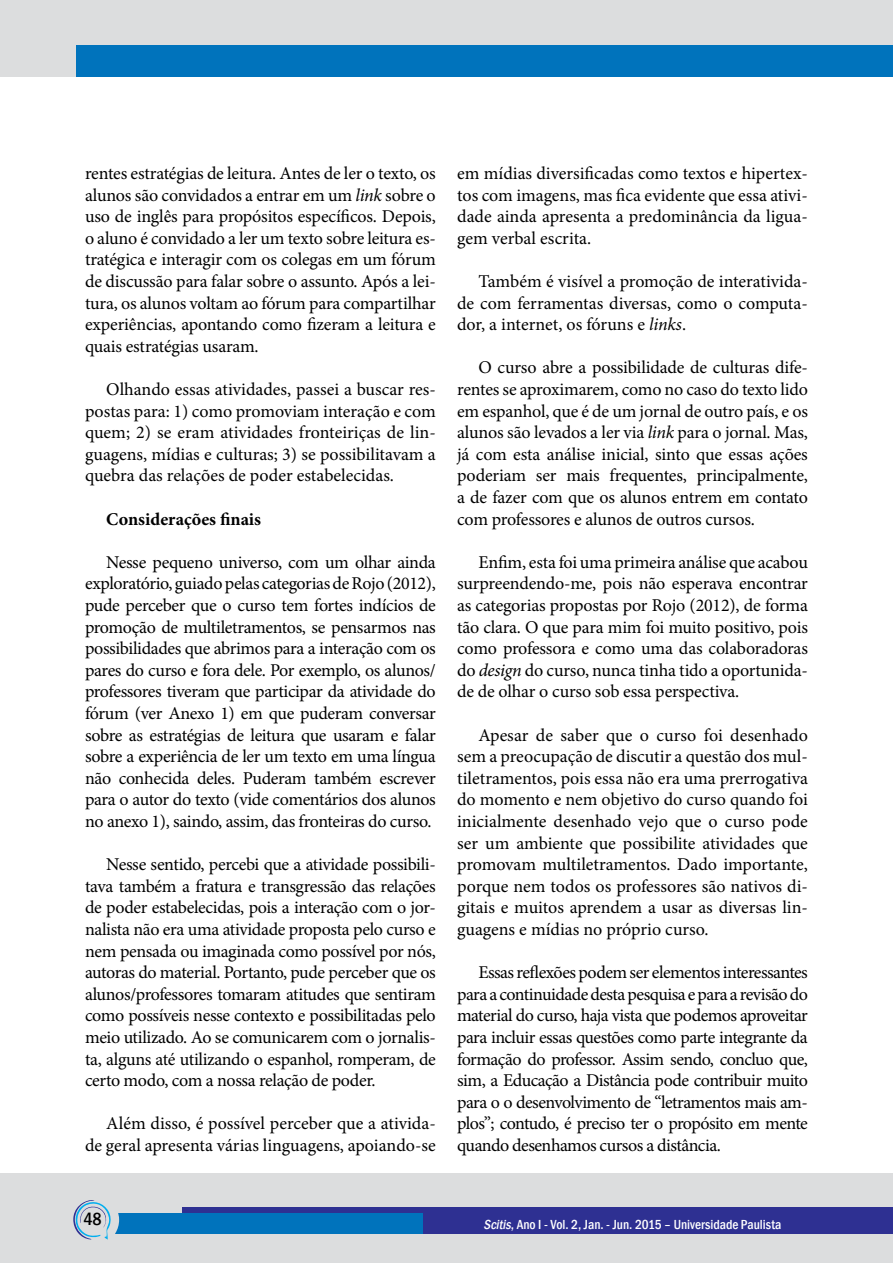
<style>
.page{position:relative;width:893px;height:1263px;background:#fff}
.page>*{position:absolute;margin:0;border:0;box-sizing:border-box;transform-origin:0 0}
.t1{font:18px/21.6px "Minion Pro";letter-spacing:-.01em;color:#000;text-align:justify}
.t2{font:700 18px "Minion Pro";color:#000}
.t3{font:500 condensed 18px "Franklin Gothic";color:#000}
.t4{font:500 condensed 13.5px "Franklin Gothic";color:#fff}
.s1{font-style:italic}
</style>
<div class="page">
<div style="left:0;top:0;width:893px;height:77px;background:#dcddde"></div>
<div style="left:77px;top:45px;width:816px;height:32px;background:#0073bc"></div>
<div style="left:0;top:1174px;width:893px;height:89px;background:#dcddde"></div>
<div style="left:182px;top:1208px;width:711px;height:26px;background:#2e3092"></div>
<div style="left:115px;top:1214px;width:308px;height:20px;background:#0073bc"></div>
<svg style="left:73px;top:1200px;width:46px;height:40px"></svg>
<p class="t1" style="left:85px;top:162px;width:352px">rentes estratégias de leitura. Antes de ler o texto, os alunos são convidados a entrar em um <span class="s1">link</span> sobre o uso de inglês para propósitos específicos. Depois, o aluno é convidado a ler um texto sobre leitura es&shy;tratégica e interagir com os colegas em um fórum de discussão para falar sobre o assunto. Após a lei&shy;tura, os alunos voltam ao fórum para compartilhar experiências, apontando como fizeram a leitura e quais estratégias usaram.</p>
<p class="t1" style="left:85px;top:378px;width:352px;text-indent:21px">Olhando essas atividades, passei a buscar res&shy;postas para: 1) como promoviam interação e com quem; 2) se eram atividades fronteiriças de lin&shy;guagens, mídias e culturas; 3) se possibilitavam a quebra das relações de poder estabelecidas.</p>
<p class="t2" style="left:106px;top:506px;width:156px">Considerações finais</p>
<p class="t1" style="left:85px;top:551px;width:352px;text-indent:21px">Nesse pequeno universo, com um olhar ainda exploratório, guiado pelas categorias de Rojo (2012), pude perceber que o curso tem fortes indícios de promoção de multiletramentos, se pensarmos nas possibilidades que abrimos para a interação com os pares do curso e fora dele. Por exemplo, os alunos/ professores tiveram que participar da atividade do fórum (ver Anexo 1) em que puderam conversar sobre as estratégias de leitura que usaram e falar sobre a experiência de ler um texto em uma língua não conhecida deles. Puderam também escrever para o autor do texto (vide comentários dos alunos no anexo 1), saindo, assim, das fronteiras do curso.</p>
<p class="t1" style="left:85px;top:854px;width:352px;text-indent:21px">Nesse sentido, percebi que a atividade possibili&shy;tava também a fratura e transgressão das relações de poder estabelecidas, pois a interação com o jor&shy;nalista não era uma atividade proposta pelo curso e nem pensada ou imaginada como possível por nós, autoras do material. Portanto, pude perceber que os alunos/professores tomaram atitudes que sentiram como possíveis nesse contexto e possibilitadas pelo meio utilizado. Ao se comunicarem com o jornalis&shy;ta, alguns até utilizando o espanhol, romperam, de certo modo, com a nossa relação de poder.</p>
<p class="t1" style="left:85px;top:1113px;width:352px;text-align:right">Além disso, é possível perceber que a ativida&shy;de geral apresenta várias linguagens, apoiando-se</p>
<p class="t1" style="left:457px;top:162px;width:352px">em mídias diversificadas como textos e hipertex&shy;tos com imagens, mas fica evidente que essa ativi&shy;dade ainda apresenta a predominância da ligua&shy;gem verbal escrita.</p>
<p class="t1" style="left:457px;top:270px;width:352px;text-indent:21px">Também é visível a promoção de interativida&shy;de com ferramentas diversas, como o computa&shy;dor, a internet, os fóruns e <span class="s1">links</span>.</p>
<p class="t1" style="left:457px;top:357px;width:352px;text-indent:21px">O curso abre a possibilidade de culturas dife&shy;rentes se aproximarem, como no caso do texto lido em espanhol, que é de um jornal de outro país, e os alunos são levados a ler via <span class="s1">link</span> para o jornal. Mas, já com esta análise inicial, sinto que essas ações poderiam ser mais frequentes, principalmente, a de fazer com que os alunos entrem em contato com professores e alunos de outros cursos.</p>
<p class="t1" style="left:457px;top:551px;width:352px;text-indent:21px">Enfim, esta foi uma primeira análise que acabou surpreendendo-me, pois não esperava encontrar as categorias propostas por Rojo (2012), de forma tão clara. O que para mim foi muito positivo, pois como professora e como uma das colaboradoras do <span class="s1">design</span> do curso, nunca tinha tido a oportunida&shy;de de olhar o curso sob essa perspectiva.</p>
<p class="t1" style="left:457px;top:724px;width:352px;text-indent:21px">Apesar de saber que o curso foi desenhado sem a preocupação de discutir a questão dos mul&shy;tiletramentos, pois essa não era uma prerrogativa do momento e nem objetivo do curso quando foi inicialmente desenhado vejo que o curso pode ser um ambiente que possibilite atividades que promovam multiletramentos. Dado importante, porque nem todos os professores são nativos di&shy;gitais e muitos aprendem a usar as diversas lin&shy;guagens e mídias no próprio curso.</p>
<p class="t1" style="left:457px;top:962px;width:352px;text-indent:21px">Essas reflexões podem ser elementos interessantes para a continuidade desta pesquisa e para a revisão do material do curso, haja vista que podemos aproveitar para incluir essas questões como parte integrante da formação do professor. Assim sendo, concluo que, sim, a Educação a Distância pode contribuir muito para o o desenvolvimento de “letramentos mais am&shy;plos”; contudo, é preciso ter o propósito em mente quando desenhamos cursos a distância.</p>
<p class="t3" style="left:83px;top:1207px;width:20px">48</p>
<p class="t4" style="left:484px;top:1215px;width:299px"><span class="s1">Scitis</span>, Ano I - Vol. 2, Jan. - Jun. 2015 – Universidade Paulista</p>
</div>
